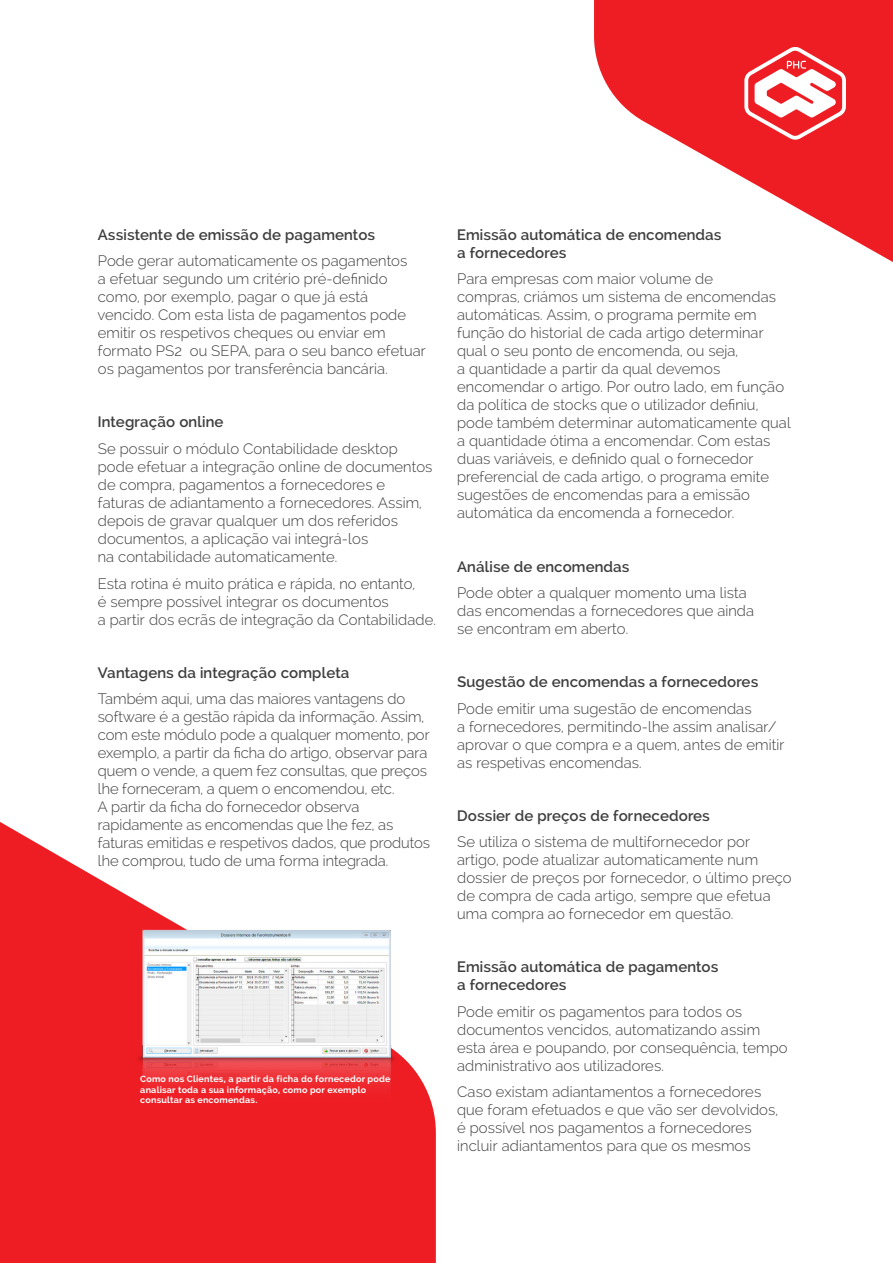
<style>
.page{position:relative;width:893px;height:1263px;background:#fff}
.page>*{position:absolute;margin:0;border:0;box-sizing:border-box;transform-origin:0 0}
.t1{font:300 15px/18px "Raleway";letter-spacing:.01em;color:#3e3e3f}
.t2{font:600 15px/18px "Raleway";letter-spacing:.01em;color:#3e3e3f}
.t3{font:700 9px/10.8px "Raleway";letter-spacing:.02em;color:#fff}
.s1{font-weight:600}
</style>
<div class="page">
<div style="left:0;top:822px;width:436px;height:441px;background:#ee1d23"></div>
<img style="left:98px;top:822px;width:338px;height:329px">
<svg style="left:594px;top:0;width:299px;height:262px;fill:#ee1d23"></svg>
<svg style="left:744px;top:46px;width:102px;height:94px"></svg>
<p class="t1" style="left:98px;top:221px;width:311px;line-height:26.5px"><span class="s1">Assistente de emissão de pagamentos<br></span>Pode gerar automaticamente os pagamentos</p>
<p class="t1" style="left:98px;top:270px;width:330px">a efetuar segundo um critério pré-definido como, por exemplo, pagar o que já está vencido. Com esta lista de pagamentos pode emitir os respetivos cheques ou enviar em formato PS2 ou SEPA, para o seu banco efetuar os pagamentos por transferência bancária.</p>
<p class="t1" style="left:98px;top:409px;width:301px;line-height:26.5px"><span class="s1">Integração online<br></span>Se possuir o módulo Contabilidade desktop</p>
<p class="t1" style="left:98px;top:458px;width:336px">pode efetuar a integração online de documentos de compra, pagamentos a fornecedores e faturas de adiantamento a fornecedores. Assim, depois de gravar qualquer um dos referidos documentos, a aplicação vai integrá-los<br>na contabilidade automaticamente.</p>
<p class="t1" style="left:98px;top:574px;width:339px">Esta rotina é muito prática e rápida, no entanto,<br>é sempre possível integrar os documentos<br>a partir dos ecrãs de integração da Contabilidade.</p>
<p class="t1" style="left:98px;top:659px;width:309px;line-height:26.5px"><span class="s1">Vantagens da integração completa<br></span>Também aqui, uma das maiores vantagens do</p>
<p class="t1" style="left:98px;top:708px;width:334px">software é a gestão rápida da informação. Assim, com este módulo pode a qualquer momento, por exemplo, a partir da ficha do artigo, observar para quem o vende, a quem fez consultas, que preços lhe forneceram, a quem o encomendou, etc.<br>A partir da ficha do fornecedor observa rapidamente as encomendas que lhe fez, as faturas emitidas e respetivos dados, que produtos lhe comprou, tudo de uma forma integrada.</p>
<p class="t3" style="left:140px;top:1073px;width:252px">Como nos Clientes, a partir da ficha do fornecedor pode analisar toda a sua informação, como por exemplo consultar as encomendas.</p>
<p class="t2" style="left:457px;top:226px;width:266px">Emissão automática de encomendas a fornecedores</p>
<p class="t1" style="left:457px;top:270px;width:335px">Para empresas com maior volume de<br>compras, criámos um sistema de encomendas automáticas. Assim, o programa permite em função do historial de cada artigo determinar qual o seu ponto de encomenda, ou seja,<br>a quantidade a partir da qual devemos encomendar o artigo. Por outro lado, em função da política de stocks que o utilizador definiu, pode também determinar automaticamente qual a quantidade ótima a encomendar. Com estas duas variáveis, e definido qual o fornecedor preferencial de cada artigo, o programa emite sugestões de encomendas para a emissão automática da encomenda a fornecedor.</p>
<p class="t2" style="left:457px;top:557px;width:174px">Análise de encomendas</p>
<p class="t1" style="left:457px;top:584px;width:298px">Pode obter a qualquer momento uma lista das encomendas a fornecedores que ainda se encontram em aberto.</p>
<p class="t2" style="left:457px;top:673px;width:303px">Sugestão de encomendas a fornecedores</p>
<p class="t1" style="left:457px;top:699px;width:329px">Pode emitir uma sugestão de encomendas<br>a fornecedores, permitindo-lhe assim analisar/ aprovar o que compra e a quem, antes de emitir as respetivas encomendas.</p>
<p class="t2" style="left:457px;top:806px;width:254px">Dossier de preços de fornecedores</p>
<p class="t1" style="left:457px;top:833px;width:336px">Se utiliza o sistema de multifornecedor por artigo, pode atualizar automaticamente num dossier de preços por fornecedor, o último preço de compra de cada artigo, sempre que efetua uma compra ao fornecedor em questão.</p>
<p class="t2" style="left:457px;top:958px;width:263px">Emissão automática de pagamentos a fornecedores</p>
<p class="t1" style="left:457px;top:1002px;width:332px">Pode emitir os pagamentos para todos os documentos vencidos, automatizando assim esta área e poupando, por consequência, tempo administrativo aos utilizadores.</p>
<p class="t1" style="left:457px;top:1083px;width:323px">Caso existam adiantamentos a fornecedores que foram efetuados e que vão ser devolvidos, é possível nos pagamentos a fornecedores incluir adiantamentos para que os mesmos</p>
</div>
